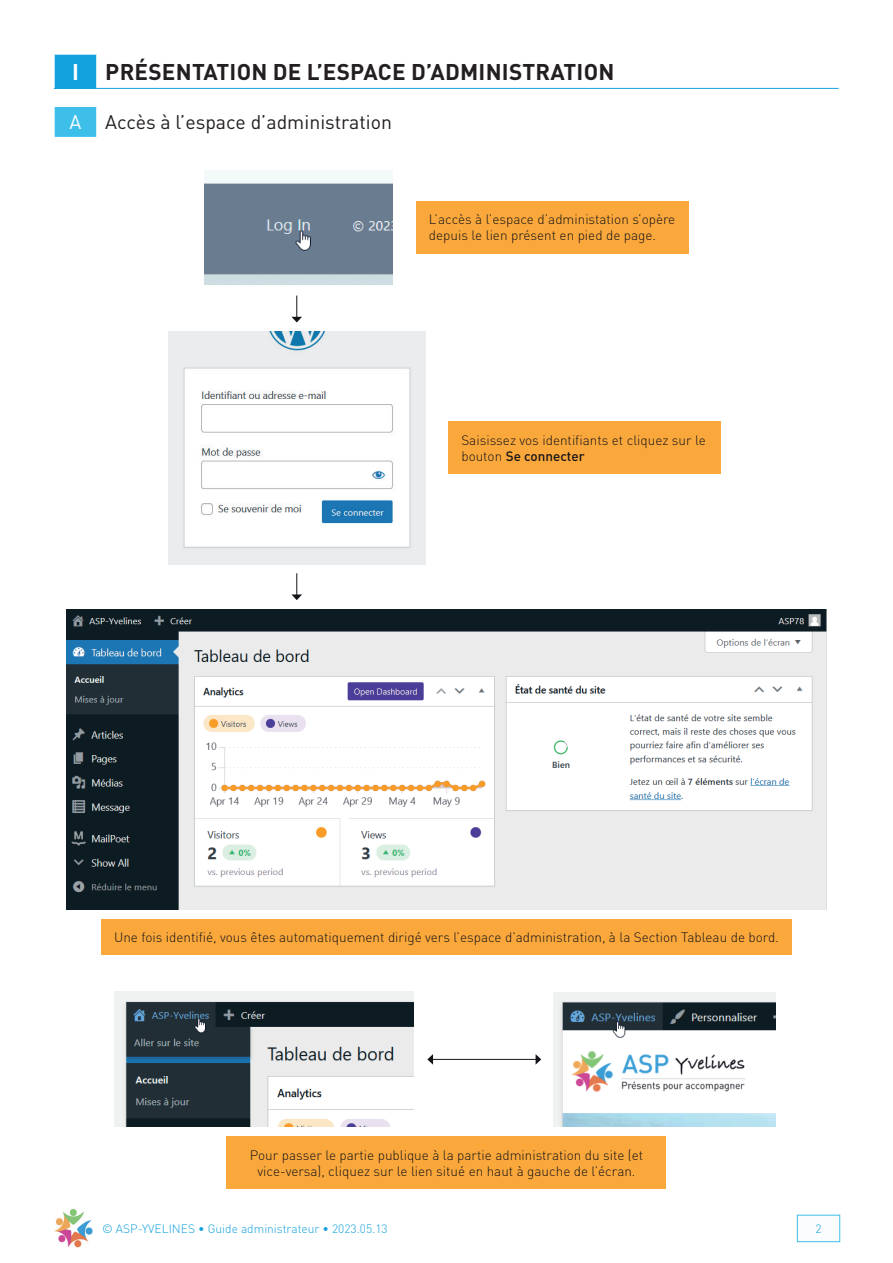
<style>
.page{position:relative;width:893px;height:1263px;background:#fff}
.page>*{position:absolute;margin:0;border:0;box-sizing:border-box;transform-origin:0 0}
.t1{font:700 22.5px "DIN Pro";letter-spacing:.01em;color:#231f20}
.t2{font:19.5px "DIN Pro";color:#231f20}
.t3{font:300 13.5px/16.2px "DIN Pro";color:#171419}
.t4{font:300 12px "DIN Pro";color:#12a1dc}
.s1{color:#fff}
.s2{font-weight:500}
</style>
<div class="page">
<div style="left:797px;top:1215px;width:43px;height:27px;background:#fafcfd"></div>
<div style="left:797px;top:1215px;width:43px;height:27px;border:1px solid #3dbfea"></div>
<img style="left:54px;top:1209px;width:38px;height:38px">
<div style="left:54px;top:54px;width:43px;height:34px;background:#12a1dc"></div>
<hr style="left:54px;top:54px;width:43px;height:1px;background:#fff">
<hr style="left:54px;top:54px;width:1px;height:34px;background:#fff">
<hr style="left:96px;top:54px;width:1px;height:34px;background:#fff">
<hr style="left:54px;top:88px;width:43px;height:1px;background:#12a1dc">
<hr style="left:97px;top:88px;width:742px;height:1px;background:#12a1dc">
<div style="left:54px;top:106px;width:43px;height:31px;background:#3dbfea"></div>
<hr style="left:54px;top:106px;width:43px;height:1px;background:#fff">
<hr style="left:54px;top:107px;width:1px;height:30px;background:#fff">
<hr style="left:96px;top:107px;width:1px;height:30px;background:#fff">
<div style="left:416px;top:201px;width:272px;height:52px;background:#faa83b"></div>
<img style="left:205px;top:170px;width:188px;height:114px">
<img style="left:169px;top:332px;width:256px;height:232px">
<svg style="left:291px;top:296px;width:11px;height:26px"></svg>
<div style="left:449px;top:422px;width:272px;height:52px;background:#faa83b"></div>
<img style="left:66px;top:609px;width:760px;height:301px">
<svg style="left:291px;top:573px;width:11px;height:27px"></svg>
<div style="left:101px;top:919px;width:691px;height:36px;background:#faa83b"></div>
<img style="left:114px;top:991px;width:299px;height:135px">
<img style="left:553px;top:992px;width:223px;height:134px">
<hr style="left:432px;top:1059px;width:104px;height:1px;background:#171419">
<svg style="left:427px;top:1054px;width:6px;height:11px"></svg>
<svg style="left:536px;top:1054px;width:5px;height:11px"></svg>
<div style="left:227px;top:1136px;width:439px;height:52px;background:#faa83b"></div>
<h1 class="t1" style="left:72px;top:53px;width:544px"><span class="s1">I</span> PRÉSENTATION DE L’ESPACE D’ADMINISTRATION</h1>
<h2 class="t2" style="left:69px;top:106px;width:324px"><span class="s1">A</span> Accès à l’espace d’administration</h2>
<p class="t3" style="left:429px;top:210px;width:248px">L’accès à l’espace d’administation s’opère depuis le lien présent en pied de page.</p>
<p class="t3" style="left:461px;top:431px;width:246px">Saisissez vos identifiants et cliquez sur le bouton <span class="s2">Se connecter</span></p>
<p class="t3" style="left:114px;top:928px;width:666px">Une fois identifié, vous êtes automatiquement dirigé vers l’espace d’administration, à la Section Tableau de bord.</p>
<p class="t3" style="left:250px;top:1145px;width:395px;text-align:center">Pour passer le partie publique à la partie administration du site (et vice-versa), cliquez sur le lien situé en haut à gauche de l’écran.</p>
<p class="t4" style="left:102px;top:1219px;width:287px">© ASP-YVELINES • Guide administrateur • 2023.05.13</p>
<p class="t4" style="left:815px;top:1219px;width:8px">2</p>
</div>
